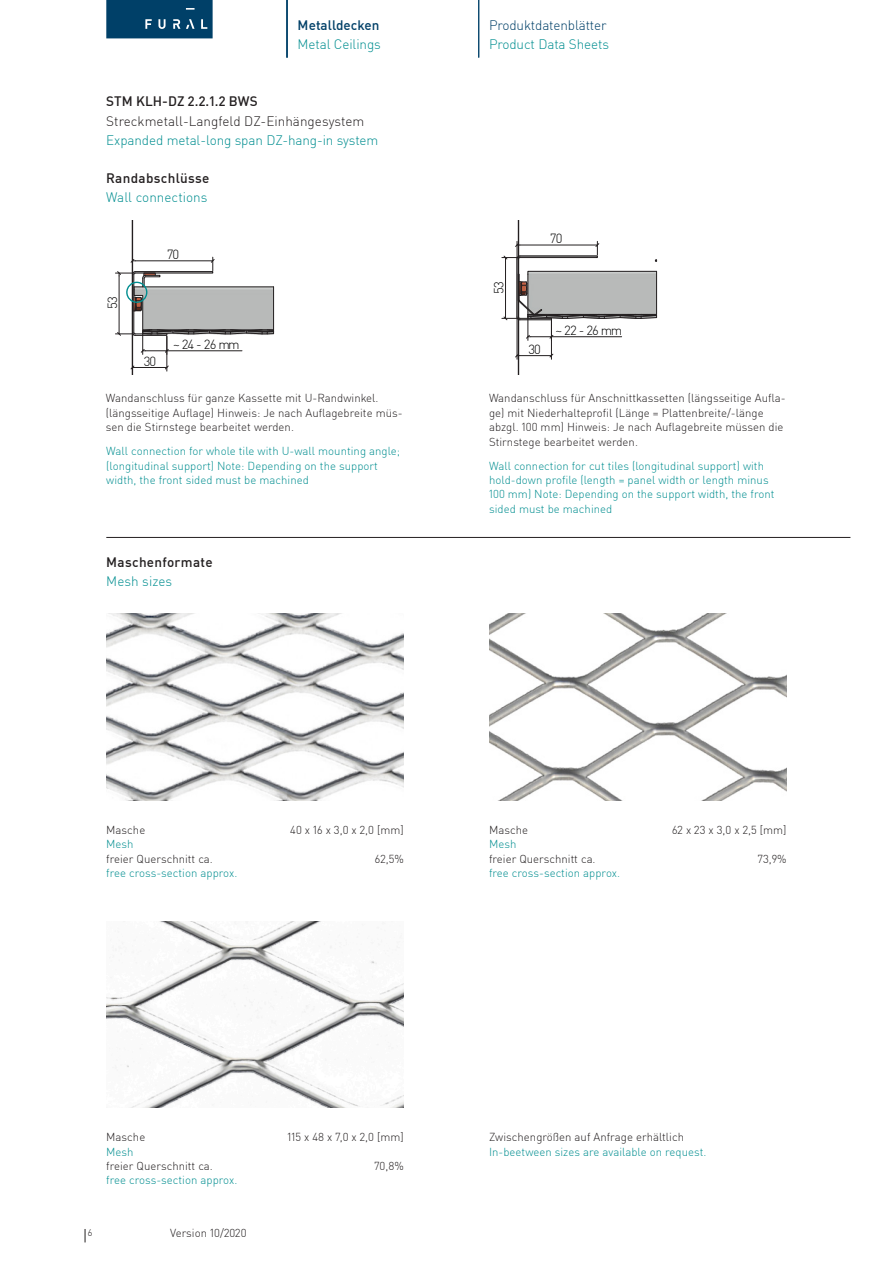
<style>
.page{position:relative;width:893px;height:1263px;background:#fff}
.page>*{position:absolute;margin:0;border:0;box-sizing:border-box;transform-origin:0 0}
.Metalit_DIN_Light_9{font:300 13.5px "DIN Pro";letter-spacing:-.01em;color:#008e90}
.Metalit_DIN_Light_9-2{font:300 13.5px "DIN Pro";color:#231f20}
.Metalit_DIN_Light_9-3{font:500 13.5px "DIN Pro";letter-spacing:.025em;color:#231f20}
.Metalit_DIN_Light_9-4{font:500 13.5px "DIN Pro";letter-spacing:.005em;color:#231f20}
.t1{font:300 13.5px "DIN Pro";letter-spacing:-.01em;color:#004068}
.t2{font:500 13.5px "DIN Pro";letter-spacing:.005em;color:#004068}
.t3{font:300 13.05px "DIN Pro";letter-spacing:-.075em;color:#000}
.Metalit_DIN_Light_7{font:300 11.4px/14.4px "DIN Pro";color:#231f20}
.Metalit_DIN_Light_7-2{font:300 11.4px/14.4px "DIN Pro";color:#008e90}
.t4{font:300 9.6px "DIN Pro";color:#231f20}
</style>
<div class="page">
<svg style="left:106px;top:0;width:107px;height:38px;background:#0c496f"></svg>
<img style="left:519px;top:258px;width:138px;height:13px">
<div style="left:520px;top:256px;width:78px;height:2px;border:1px solid #231f20"></div>
<hr style="left:517px;top:259px;width:1px;height:58px;background:#231f20">
<hr style="left:518px;top:221px;width:1px;height:153px;background:#231f20">
<hr style="left:505px;top:260px;width:1px;height:58px;background:#231f20">
<hr style="left:520px;top:245px;width:77px;height:1px;background:#231f20">
<svg style="left:596px;top:241px;width:3px;height:14px"></svg>
<svg style="left:502px;top:241px;width:18px;height:19px"></svg>
<hr style="left:520px;top:355px;width:31px;height:1px;background:#231f20">
<hr style="left:551px;top:321px;width:1px;height:38px;background:#231f20">
<hr style="left:517px;top:318px;width:1px;height:41px;background:#231f20">
<svg style="left:502px;top:271px;width:156px;height:69px"></svg>
<hr style="left:551px;top:336px;width:71px;height:1px;background:#231f20">
<hr style="left:132px;top:221px;width:1px;height:153px;background:#231f20">
<hr style="left:135px;top:367px;width:32px;height:1px;background:#231f20">
<hr style="left:167px;top:336px;width:1px;height:35px;background:#231f20">
<svg style="left:115px;top:257px;width:159px;height:97px"></svg>
<hr style="left:167px;top:350px;width:75px;height:1px;background:#231f20">
<img style="left:106px;top:614px;width:298px;height:186px">
<img style="left:489px;top:614px;width:298px;height:186px">
<img style="left:106px;top:921px;width:298px;height:186px">
<hr style="left:106px;top:537px;width:744px;height:1px;background:#231f20">
<div style="left:126px;top:282px;width:21px;height:21px;border:1px solid #008e90;border-radius:50%"></div>
<svg style="left:85px;top:1229px;width:1px;height:13px"></svg>
<hr style="left:286px;top:0;width:2px;height:58px;background:#004068">
<hr style="left:478px;top:0;width:1px;height:58px;background:#004068">
<p class="t2" style="left:298px;top:14px;width:83px">Metalldecken</p>
<p class="t1" style="left:489px;top:14px;width:119px">Produktdatenblätter</p>
<p class="Metalit_DIN_Light_9" style="left:298px;top:34px;width:85px">Metal Ceilings</p>
<p class="Metalit_DIN_Light_9" style="left:489px;top:34px;width:122px">Product Data Sheets</p>
<p class="t3" style="left:151px;top:82px;width:14px">30</p>
<p class="t3" style="left:258px;top:128px;width:37px;rotate:-90deg">50 mm</p>
<p class="Metalit_DIN_Light_9-4" style="left:106px;top:91px;width:153px">STM KLH-DZ 2.2.1.2 BWS</p>
<p class="Metalit_DIN_Light_9-2" style="left:106px;top:110px;width:260px">Streckmetall-Langfeld DZ-Einhängesystem</p>
<p class="Metalit_DIN_Light_9" style="left:106px;top:130px;width:274px">Expanded metal-long span DZ-hang-in system</p>
<p class="Metalit_DIN_Light_9-3" style="left:106px;top:168px;width:105px">Randabschlüsse</p>
<p class="Metalit_DIN_Light_9" style="left:106px;top:187px;width:103px">Wall connections</p>
<p class="t3" style="left:103px;top:309px;width:14px;rotate:-90deg">53</p>
<p class="t3" style="left:167px;top:244px;width:14px">70</p>
<p class="t3" style="left:144px;top:351px;width:14px">30</p>
<p class="t3" style="left:173px;top:334px;width:68px">~24-26mm</p>
<p class="Metalit_DIN_Light_7" style="left:106px;top:390px;width:298px">Wandanschluss für ganze Kassette mit U-Randwinkel. (längsseitige Auflage) Hinweis: Je nach Auflagebreite müs&shy;sen die Stirnstege bearbeitet werden.</p>
<p class="Metalit_DIN_Light_7-2" style="left:106px;top:443px;width:295px">Wall connection for whole tile with U-wall mounting angle; (longitudinal support) Note: Depending on the support width, the front sided must be machined</p>
<p class="Metalit_DIN_Light_9-3" style="left:106px;top:551px;width:108px">Maschenformate</p>
<p class="Metalit_DIN_Light_9" style="left:106px;top:571px;width:67px">Mesh sizes</p>
<p class="t3" style="left:489px;top:294px;width:14px;rotate:-90deg">53</p>
<p class="t3" style="left:550px;top:229px;width:14px">70</p>
<p class="t3" style="left:528px;top:339px;width:14px">30</p>
<p class="t3" style="left:555px;top:320px;width:68px">~22-26mm</p>
<p class="Metalit_DIN_Light_7" style="left:489px;top:390px;width:298px">Wandanschluss für Anschnittkassetten (längsseitige Aufla&shy;ge) mit Niederhalteprofil (Länge = Plattenbreite/-länge abzgl. 100 mm) Hinweis: Je nach Auflagebreite müssen die Stirnstege bearbeitet werden.</p>
<p class="Metalit_DIN_Light_7-2" style="left:489px;top:457px;width:287px">Wall connection for cut tiles (longitudinal support) with hold-down profile (length = panel width or length minus 100 mm) Note: Depending on the support width, the front sided must be machined</p>
<p class="Metalit_DIN_Light_7" style="left:106px;top:822px;width:41px">Masche</p>
<p class="Metalit_DIN_Light_7" style="left:290px;top:822px;width:115px">40 x 16 x 3,0 x 2,0 [mm]</p>
<p class="Metalit_DIN_Light_7" style="left:106px;top:851px;width:108px">freier Querschnitt ca.</p>
<p class="Metalit_DIN_Light_7" style="left:375px;top:851px;width:31px">62,5%</p>
<p class="Metalit_DIN_Light_7-2" style="left:106px;top:836px;width:29px">Mesh</p>
<p class="Metalit_DIN_Light_7-2" style="left:106px;top:865px;width:133px">free cross-section approx.</p>
<p class="Metalit_DIN_Light_7" style="left:489px;top:822px;width:41px">Masche</p>
<p class="Metalit_DIN_Light_7" style="left:672px;top:822px;width:116px">62 x 23 x 3,0 x 2,5 [mm]</p>
<p class="Metalit_DIN_Light_7" style="left:489px;top:850px;width:108px">freier Querschnitt ca.</p>
<p class="Metalit_DIN_Light_7" style="left:758px;top:850px;width:30px">73,9%</p>
<p class="Metalit_DIN_Light_7-2" style="left:489px;top:836px;width:29px">Mesh</p>
<p class="Metalit_DIN_Light_7-2" style="left:489px;top:865px;width:133px">free cross-section approx.</p>
<p class="Metalit_DIN_Light_7" style="left:106px;top:1129px;width:41px">Masche</p>
<p class="Metalit_DIN_Light_7" style="left:287px;top:1129px;width:118px">115 x 48 x 7,0 x 2,0 [mm]</p>
<p class="Metalit_DIN_Light_7" style="left:106px;top:1158px;width:108px">freier Querschnitt ca.</p>
<p class="Metalit_DIN_Light_7" style="left:374px;top:1158px;width:31px">70,8%</p>
<p class="Metalit_DIN_Light_7-2" style="left:106px;top:1143px;width:29px">Mesh</p>
<p class="Metalit_DIN_Light_7-2" style="left:106px;top:1172px;width:133px">free cross-section approx.</p>
<p class="t4" style="left:88px;top:1225px;width:6px">6</p>
<p class="Metalit_DIN_Light_7" style="left:170px;top:1225px;width:78px">Version 10/2020</p>
<p class="Metalit_DIN_Light_7" style="left:489px;top:1129px;width:197px">Zwischengrößen auf Anfrage erhältlich</p>
<p class="Metalit_DIN_Light_7-2" style="left:489px;top:1144px;width:219px">In-beetween sizes are available on request.</p>
</div>
